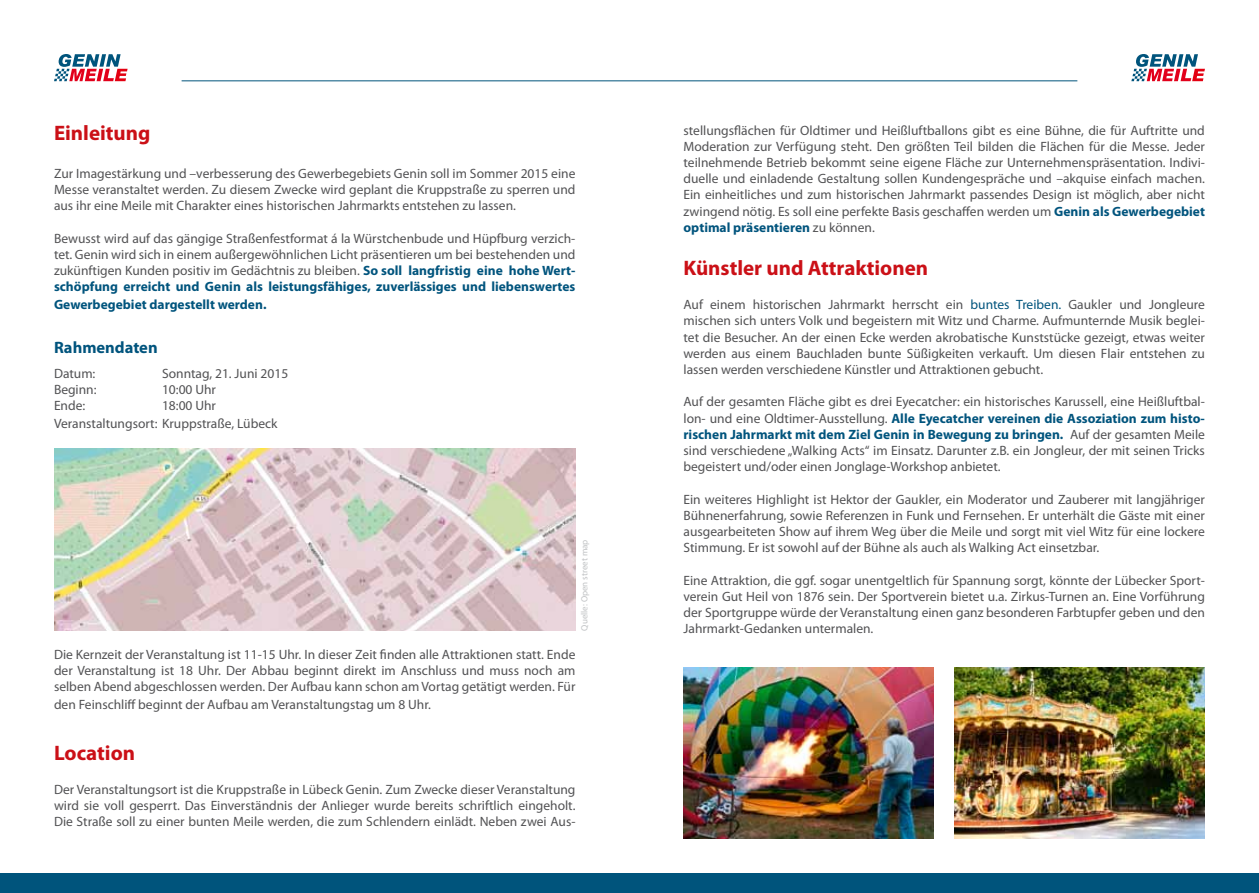
<style>
.page{position:relative;width:1259px;height:893px;background:#fff}
.page>*{position:absolute;margin:0;border:0;box-sizing:border-box;transform-origin:0 0}
.t1{font:700 21px "Myriad Pro";color:#cb1017}
.t2{font:700 16.5px "Myriad Pro";color:#00547d}
.t3{font:13.5px/16.2px "Myriad Pro";color:#525254;text-align:justify}
.t4{font:700 13.5px "Myriad Pro";color:#00547d}
.t5{font:9px "Myriad Pro";color:#c0c2c4}
.s1{font-weight:700;color:#00547d}
.s2{color:#00547d}
</style>
<div class="page">
<svg style="left:1131px;top:54px;width:74px;height:27px"></svg>
<svg style="left:54px;top:54px;width:74px;height:27px"></svg>
<hr style="left:182px;top:81px;width:895px;height:1px;background:#00547c">
<div style="left:0;top:874px;width:1259px;height:19px;background:#00547c"></div>
<img style="left:54px;top:449px;width:521px;height:181px">
<img style="left:683px;top:668px;width:251px;height:171px">
<img style="left:954px;top:668px;width:251px;height:171px">
<h1 class="t1" style="left:54px;top:119px;width:98px">Einleitung</h1>
<p class="t3" style="left:54px;top:165px;width:523px">Zur Imagestärkung und –verbesserung des Gewerbegebiets Genin soll im Sommer 2015 eine Messe veranstaltet werden. Zu diesem Zwecke wird geplant die Kruppstraße zu sperren und aus ihr eine Meile mit Charakter eines historischen Jahrmarkts entstehen zu lassen.</p>
<p class="t3" style="left:54px;top:230px;width:523px">Bewusst wird auf das gängige Straßenfestformat á la Würstchenbude und Hüpfburg verzich&shy;tet. Genin wird sich in einem außergewöhnlichen Licht präsentieren um bei bestehenden und zukünftigen Kunden positiv im Gedächtnis zu bleiben. <span class="s1">So soll langfristig eine hohe Wert&shy;schöpfung erreicht und Genin als leistungsfähiges, zuverlässiges und liebenswertes</span></p>
<p class="t4" style="left:54px;top:296px;width:214px">Gewerbegebiet dargestellt werden.</p>
<p class="t2" style="left:54px;top:336px;width:105px">Rahmendaten</p>
<p class="t3" style="left:54px;top:365px;width:43px">Datum:</p>
<p class="t3" style="left:162px;top:365px;width:128px">Sonntag, 21. Juni 2015</p>
<p class="t3" style="left:54px;top:381px;width:44px">Beginn:</p>
<p class="t3" style="left:162px;top:381px;width:56px">10:00 Uhr</p>
<p class="t3" style="left:54px;top:398px;width:33px">Ende:</p>
<p class="t3" style="left:54px;top:397px;width:225px;line-height:18px;text-indent:108px">18:00 Uhr<br>Veranstaltungsort: Kruppstraße, Lübeck</p>
<p class="t5" style="left:579px;top:631px;width:93px;rotate:-90deg">Quelle: Open street map</p>
<p class="t3" style="left:54px;top:646px;width:523px">Die Kernzeit der Veranstaltung ist 11-15 Uhr. In dieser Zeit finden alle Attraktionen statt. Ende der Veranstaltung ist 18 Uhr. Der Abbau beginnt direkt im Anschluss und muss noch am selben Abend abgeschlossen werden. Der Aufbau kann schon am Vortag getätigt werden. Für</p>
<p class="t3" style="left:54px;top:696px;width:378px">den Feinschliff beginnt der Aufbau am Veranstaltungstag um 8 Uhr.</p>
<h1 class="t1" style="left:54px;top:739px;width:83px">Location</h1>
<p class="t3" style="left:54px;top:781px;width:523px">Der Veranstaltungsort ist die Kruppstraße in Lübeck Genin. Zum Zwecke dieser Veranstaltung wird sie voll gesperrt. Das Einverständnis der Anlieger wurde bereits schriftlich eingeholt.<br>Die Straße soll zu einer bunten Meile werden, die zum Schlendern einlädt. Neben zwei Aus-</p>
<p class="t3" style="left:683px;top:122px;width:523px">stellungsflächen für Oldtimer und Heißluftballons gibt es eine Bühne, die für Auftritte und Moderation zur Verfügung steht. Den größten Teil bilden die Flächen für die Messe. Jeder teilnehmende Betrieb bekommt seine eigene Fläche zur Unternehmenspräsentation. Indivi&shy;duelle und einladende Gestaltung sollen Kundengespräche und –akquise einfach machen.<br>Ein einheitliches und zum historischen Jahrmarkt passendes Design ist möglich, aber nicht zwingend nötig. Es soll eine perfekte Basis geschaffen werden um <span class="s1">Genin als Gewerbegebiet optimal präsentieren</span> zu können.</p>
<h1 class="t1" style="left:683px;top:254px;width:246px">Künstler und Attraktionen</h1>
<p class="t3" style="left:683px;top:296px;width:523px">Auf einem historischen Jahrmarkt herrscht ein <span class="s2">buntes Treiben.</span> Gaukler und Jongleure mischen sich unters Volk und begeistern mit Witz und Charme. Aufmunternde Musik beglei&shy;tet die Besucher. An der einen Ecke werden akrobatische Kunststücke gezeigt, etwas weiter werden aus einem Bauchladen bunte Süßigkeiten verkauft. Um diesen Flair entstehen zu lassen werden verschiedene Künstler und Attraktionen gebucht.</p>
<p class="t3" style="left:683px;top:393px;width:523px">Auf der gesamten Fläche gibt es drei Eyecatcher: ein historisches Karussell, eine Heißluftbal&shy;lon- und eine Oldtimer-Ausstellung. <span class="s1">Alle Eyecatcher vereinen die Assoziation zum histo&shy;rischen Jahrmarkt mit dem Ziel Genin in Bewegung zu bringen.</span> Auf der gesamten Meile sind verschiedene „Walking Acts“ im Einsatz. Darunter z.B. ein Jongleur, der mit seinen Tricks begeistert und/oder einen Jonglage-Workshop anbietet.</p>
<p class="t3" style="left:683px;top:491px;width:523px">Ein weiteres Highlight ist Hektor der Gaukler, ein Moderator und Zauberer mit langjähriger Bühnenerfahrung, sowie Referenzen in Funk und Fernsehen. Er unterhält die Gäste mit einer ausgearbeiteten Show auf ihrem Weg über die Meile und sorgt mit viel Witz für eine lockere Stimmung. Er ist sowohl auf der Bühne als auch als Walking Act einsetzbar.</p>
<p class="t3" style="left:683px;top:572px;width:523px">Eine Attraktion, die ggf. sogar unentgeltlich für Spannung sorgt, könnte der Lübecker Sport&shy;verein Gut Heil von 1876 sein. Der Sportverein bietet u.a. Zirkus-Turnen an. Eine Vorführung der Sportgruppe würde der Veranstaltung einen ganz besonderen Farbtupfer geben und den</p>
<p class="t3" style="left:683px;top:620px;width:191px">Jahrmarkt-Gedanken untermalen.</p>
</div>
